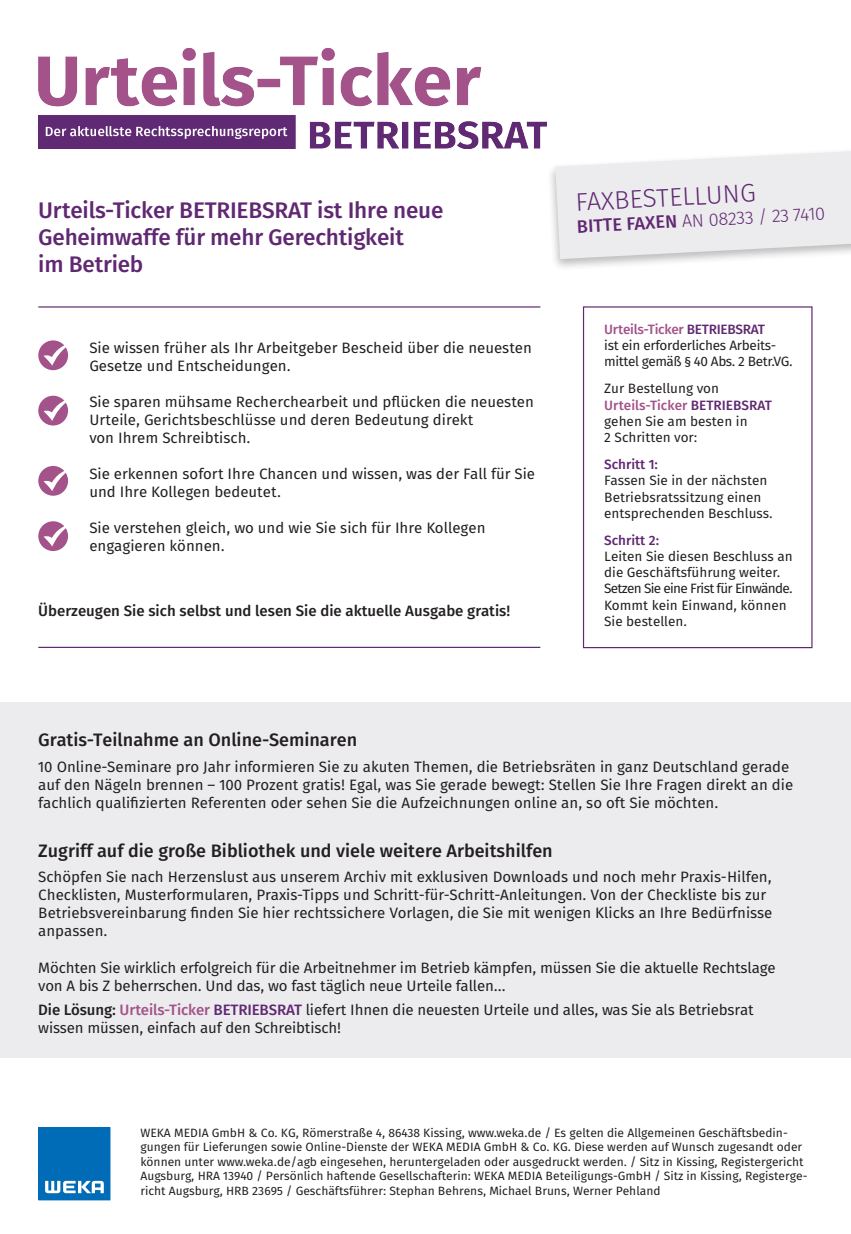
<style>
.page{position:relative;width:851px;height:1234px;background:#fff}
.page>*{position:absolute;margin:0;border:0;box-sizing:border-box;transform-origin:0 0}
.t1{font:25.5px "Fira Sans OT Light";color:#602872}
.t2{font:22.5px/27px "Fira Sans OT Medium";letter-spacing:-.01em;color:#602872}
.t3{font:18px "Fira Sans OT Medium";color:#231f20}
.t4{font:18px "Fira Sans OT Light";color:#602872}
.t5{font:15px/18px "Fira Sans OT";color:#231f20}
.t6{font:15px "Fira Sans OT Medium";color:#231f20}
.t7{font:13.5px/16.2px "Fira Sans OT";color:#231f20}
.t8{font:13.5px/16.2px "Fira Sans OT";letter-spacing:-.02em;color:#231f20}
.t9{font:13.5px "Fira Sans OT Medium";color:#602872}
.t10{font:12px/14.4px "Fira Sans OT";color:#231f20}
.s1{font-family:"Fira Sans OT Medium"}
.s2{font-family:"Fira Sans OT Medium";color:#a3538a}
.s3{font-family:"Fira Sans OT Medium";color:#602872}
</style>
<div class="page">
<img style="left:38px;top:48px;width:508px;height:101px">
<hr style="left:38px;top:306px;width:502px;height:1px;background:#602872">
<div style="left:583px;top:306px;width:229px;height:342px;border:1px solid #602872"></div>
<svg style="left:38px;top:340px;width:30px;height:30px"></svg>
<svg style="left:38px;top:395px;width:30px;height:30px"></svg>
<svg style="left:38px;top:466px;width:30px;height:29px"></svg>
<svg style="left:38px;top:521px;width:30px;height:30px"></svg>
<div style="left:0;top:702px;width:850px;height:355px;background:#ececee"></div>
<hr style="left:38px;top:646px;width:502px;height:1px;background:#602872">
<div style="left:546px;top:145px;width:304px;height:126px;background:#231f20;opacity:.3"></div>
<svg style="left:555px;top:151px;width:295px;height:108px;background:#ececed"></svg>
<div style="left:39px;top:1127px;width:71px;height:72px;background:#006bb6"></div>
<svg style="left:45px;top:1180px;width:59px;height:12px"></svg>
<p class="t2" style="left:38px;top:198px;width:406px">Urteils-Ticker BETRIEBSRAT ist Ihre neue<br>Geheimwaffe für mehr Gerechtigkeit<br>im Betrieb</p>
<p class="t5" style="left:89px;top:340px;width:444px">Sie wissen früher als Ihr Arbeitgeber Bescheid über die neuesten<br>Gesetze und Entscheidungen.</p>
<p class="t5" style="left:89px;top:394px;width:446px">Sie sparen mühsame Recherchearbeit und pflücken die neuesten<br>Urteile, Gerichtsbeschlüsse und deren Bedeutung direkt<br>von Ihrem Schreibtisch.</p>
<p class="t5" style="left:89px;top:466px;width:447px">Sie erkennen sofort Ihre Chancen und wissen, was der Fall für Sie und Ihre Kollegen bedeutet.</p>
<p class="t5" style="left:89px;top:520px;width:397px">Sie verstehen gleich, wo und wie Sie sich für Ihre Kollegen engagieren können.</p>
<p class="t6" style="left:38px;top:600px;width:473px">Überzeugen Sie sich selbst und lesen Sie die aktuelle Ausgabe gratis!</p>
<p class="t1" style="left:574px;top:184px;width:182px;rotate:-3deg">FAXBESTELLUNG</p>
<p class="t4" style="left:576px;top:214px;width:250px;rotate:-3deg"><span class="s1">BITTE FAXEN</span> AN 08233 / 23 7410</p>
<p class="t8" style="left:604px;top:322px;width:190px"><span class="s2">Urteils-Ticker</span> <span class="s3">BETRIEBSRAT<br></span>ist ein erforderliches Arbeits&shy;mittel gemäß § 40 Abs. 2 Betr.VG.</p>
<p class="t7" style="left:604px;top:381px;width:169px">Zur Bestellung von<br><span class="s2">Urteils-Ticker</span> <span class="s3">BETRIEBSRAT </span>gehen Sie am besten in<br>2 Schritten vor:</p>
<p class="t9" style="left:604px;top:455px;width:55px">Schritt 1:</p>
<p class="t7" style="left:604px;top:473px;width:170px">Fassen Sie in der nächsten<br>Betriebsratssitzung einen entsprechenden Beschluss.</p>
<p class="t9" style="left:604px;top:530px;width:57px">Schritt 2:</p>
<p class="t7" style="left:604px;top:549px;width:190px">Leiten Sie diesen Beschluss an die Geschäftsführung weiter.</p>
<p class="t7" style="left:604px;top:581px;width:190px">Setzen Sie eine Frist für Einwände.<br>Kommt kein Einwand, können<br>Sie bestellen.</p>
<p class="t3" style="left:38px;top:727px;width:320px">Gratis-Teilnahme an Online-Seminaren</p>
<p class="t5" style="left:38px;top:758px;width:756px">10 Online-Seminare pro Jahr informieren Sie zu akuten Themen, die Betriebsräten in ganz Deutschland gerade auf den Nägeln brennen – 100 Prozent gratis! Egal, was Sie gerade bewegt: Stellen Sie Ihre Fragen direkt an die fachlich qualifizierten Referenten oder sehen Sie die Aufzeichnungen online an, so oft Sie möchten.</p>
<p class="t3" style="left:38px;top:837px;width:516px">Zugriff auf die große Bibliothek und viele weitere Arbeitshilfen</p>
<p class="t5" style="left:38px;top:868px;width:735px">Schöpfen Sie nach Herzenslust aus unserem Archiv mit exklusiven Downloads und noch mehr Praxis-Hilfen, Checklisten, Musterformularen, Praxis-Tipps und Schritt-für-Schritt-Anleitungen. Von der Checkliste bis zur Betriebsvereinbarung finden Sie hier rechtssichere Vorlagen, die Sie mit wenigen Klicks an Ihre Bedürfnisse anpassen.</p>
<p class="t5" style="left:38px;top:960px;width:738px">Möchten Sie wirklich erfolgreich für die Arbeitnehmer im Betrieb kämpfen, müssen Sie die aktuelle Rechtslage von A bis Z beherrschen. Und das, wo fast täglich neue Urteile fallen…</p>
<p class="t5" style="left:38px;top:1002px;width:716px"><span class="s1">Die Lösung:</span> <span class="s2">Urteils-Ticker</span> <span class="s3">BETRIEBSRAT</span> liefert Ihnen die neuesten Urteile und alles, was Sie als Betriebsrat wissen müssen, einfach auf den Schreibtisch!</p>
<p class="t10" style="left:140px;top:1126px;width:668px">WEKA MEDIA GmbH &amp; Co. KG, Römerstraße 4, 86438 Kissing, www.weka.de / Es gelten die Allgemeinen Geschäftsbedin&shy;gungen für Lieferungen sowie Online-Dienste der WEKA MEDIA GmbH &amp; Co. KG. Diese werden auf Wunsch zugesandt oder können unter www.weka.de/agb eingesehen, heruntergeladen oder ausgedruckt werden. / Sitz in Kissing, Registergericht Augsburg, HRA 13940 / Persönlich haftende Gesellschafterin: WEKA MEDIA Beteiligungs-GmbH / Sitz in Kissing, Registerge&shy;richt Augsburg, HRB 23695 / Geschäftsführer: Stephan Behrens, Michael Bruns, Werner Pehland</p>
</div>
